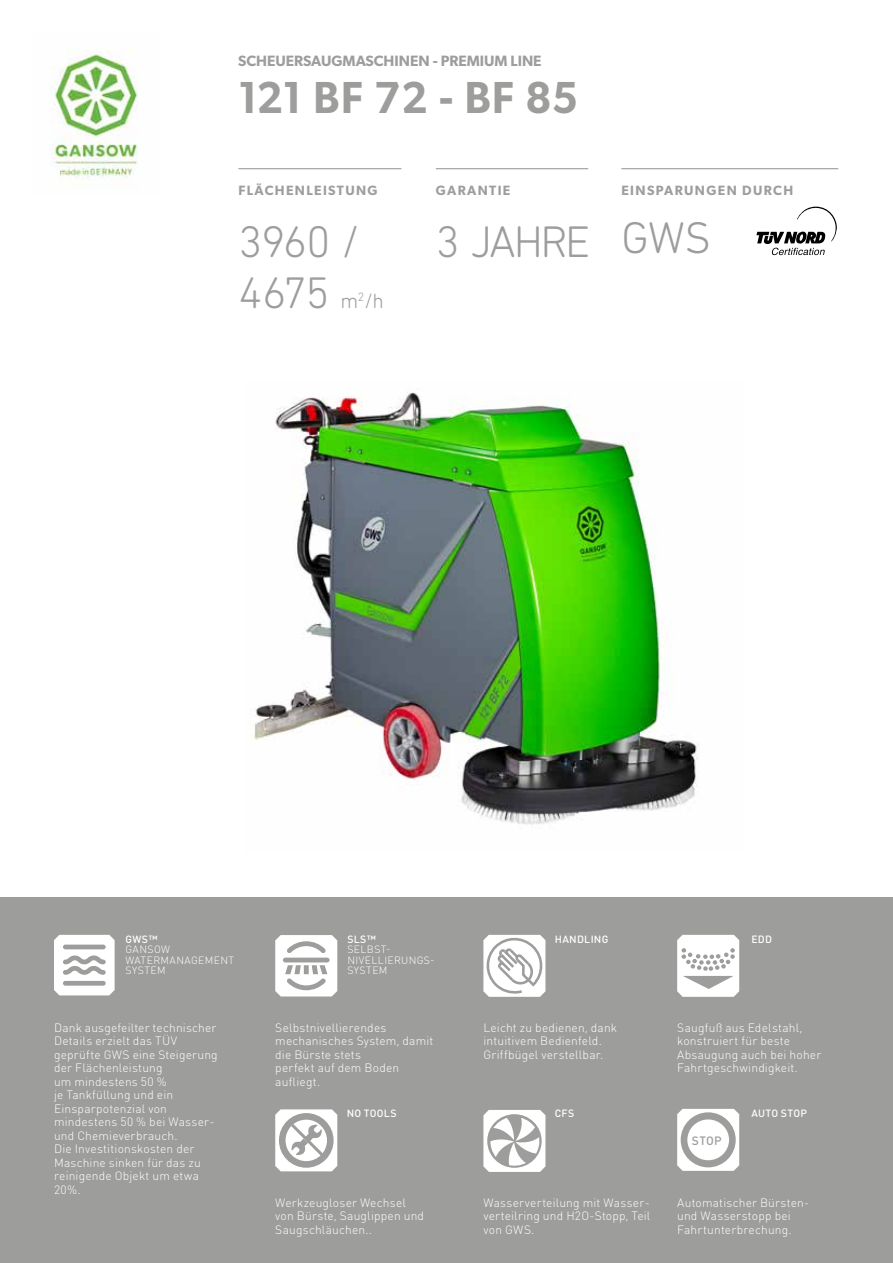
<style>
.page{position:relative;width:893px;height:1263px;background:#fff}
.page>*{position:absolute;margin:0;border:0;box-sizing:border-box;transform-origin:0 0}
.t1{font:300 45px/51px "DIN Next Rounded LT Pro";letter-spacing:-.035em;color:#9d9d9c}
.t2{font:600 45px "Gibson";letter-spacing:.015em;color:#9d9d9c;scale:.93 1}
.t3{font:600 15px "Gibson";color:#9d9d9c}
.t4{font:600 13.5px "Gibson";letter-spacing:.1em;color:#9d9d9c}
.t5{font:300 12px/13.5px "DIN Round Pro";letter-spacing:.015em;color:#fff}
.t6{font:500 12px "DIN Round Pro";color:#9d9d9c}
.t7{font:300 10.5px/10.5px "DIN Round Pro";letter-spacing:.035em;color:#fff}
.t8{font:500 10.5px "DIN Round Pro";letter-spacing:.025em;color:#fff}
.s1{font-size:21px}
</style>
<div class="page">
<hr style="left:621px;top:168px;width:217px;height:1px;background:#9d9d9c">
<hr style="left:238px;top:168px;width:163px;height:1px;background:#9d9d9c">
<div style="left:0;top:897px;width:893px;height:366px;background:#9d9d9c"></div>
<hr style="left:436px;top:168px;width:152px;height:1px;background:#9d9d9c">
<img style="left:254px;top:392px;width:445px;height:433px">
<svg style="left:756px;top:207px;width:81px;height:48px"></svg>
<svg style="left:54px;top:935px;width:61px;height:60px"></svg>
<svg style="left:275px;top:935px;width:62px;height:61px"></svg>
<svg style="left:483px;top:934px;width:62px;height:63px"></svg>
<svg style="left:483px;top:1110px;width:62px;height:62px"></svg>
<svg style="left:275px;top:1109px;width:62px;height:62px"></svg>
<svg style="left:677px;top:935px;width:62px;height:62px"></svg>
<svg style="left:677px;top:1109px;width:62px;height:62px"></svg>
<img style="left:50px;top:50px;width:88px;height:138px">
<p class="t3" style="left:238px;top:52px;width:305px">SCHEUERSAUGMASCHINEN - PREMIUM LINE</p>
<h1 class="t2" style="left:238px;top:70px;width:367px">121 BF 72 - BF 85</h1>
<p class="t4" style="left:238px;top:182px;width:141px">FLÄCHENLEISTUNG</p>
<p class="t4" style="left:436px;top:182px;width:76px">GARANTIE</p>
<p class="t4" style="left:621px;top:182px;width:173px">EINSPARUNGEN DURCH</p>
<h1 class="t1" style="left:238px;top:216px;width:147px">3960 /<br>4675 <span class="s1">m</span><sup>2</sup><span class="s1">/h</span></h1>
<h1 class="t1" style="left:621px;top:212px;width:91px">GWS</h1>
<h1 class="t1" style="left:436px;top:216px;width:156px">3 JAHRE</h1>
<p class="t8" style="left:125px;top:932px;width:34px">GWS™</p>
<p class="t7" style="left:125px;top:944px;width:110px">GANSOW<br>WATERMANAGEMENT<br>SYSTEM</p>
<p class="t8" style="left:347px;top:932px;width:30px">SLS™</p>
<p class="t7" style="left:347px;top:944px;width:89px">SELBST-<br>NIVELLIERUNGS-<br>SYSTEM</p>
<p class="t8" style="left:555px;top:932px;width:55px">HANDLING</p>
<p class="t8" style="left:751px;top:932px;width:22px">EDD</p>
<p class="t5" style="left:54px;top:1020px;width:165px">Dank ausgefeilter technischer<br>Details erzielt das TÜV geprüfte GWS eine Steigerung der Flächenleistung<br>um mindestens 50 %<br>je Tankfüllung und ein<br>Einsparpotenzial von mindestens 50 % bei Wasser&shy;und Chemieverbrauch.<br>Die Investitionskosten der<br>Maschine sinken für das zu reinigende Objekt um etwa<br>20%.</p>
<p class="t5" style="left:275px;top:1020px;width:160px">Selbstnivellierendes mechanisches System, damit die Bürste stets<br>perfekt auf dem Boden aufliegt.</p>
<p class="t5" style="left:483px;top:1020px;width:135px">Leicht zu bedienen, dank intuitivem Bedienfeld.<br>Griffbügel verstellbar.</p>
<p class="t5" style="left:677px;top:1020px;width:146px">Saugfuß aus Edelstahl, konstruiert für beste<br>Absaugung auch bei hoher<br>Fahrtgeschwindigkeit.</p>
<p class="t8" style="left:555px;top:1106px;width:21px">CFS</p>
<p class="t8" style="left:751px;top:1106px;width:57px">AUTO STOP</p>
<p class="t8" style="left:347px;top:1106px;width:51px">NO TOOLS</p>
<p class="t5" style="left:275px;top:1195px;width:150px">Werkzeugloser Wechsel von Bürste, Sauglippen und<br>Saugschläuchen..</p>
<p class="t5" style="left:483px;top:1195px;width:168px;text-align:justify">Wasserverteilung mit Wasser&shy;verteilring und H2O-Stopp, Teil von GWS.</p>
<p class="t6" style="left:692px;top:1132px;width:31px">STOP</p>
<p class="t5" style="left:677px;top:1195px;width:134px">Automatischer Bürsten&shy;und Wasserstopp bei<br>Fahrtunterbrechung.</p>
</div>
